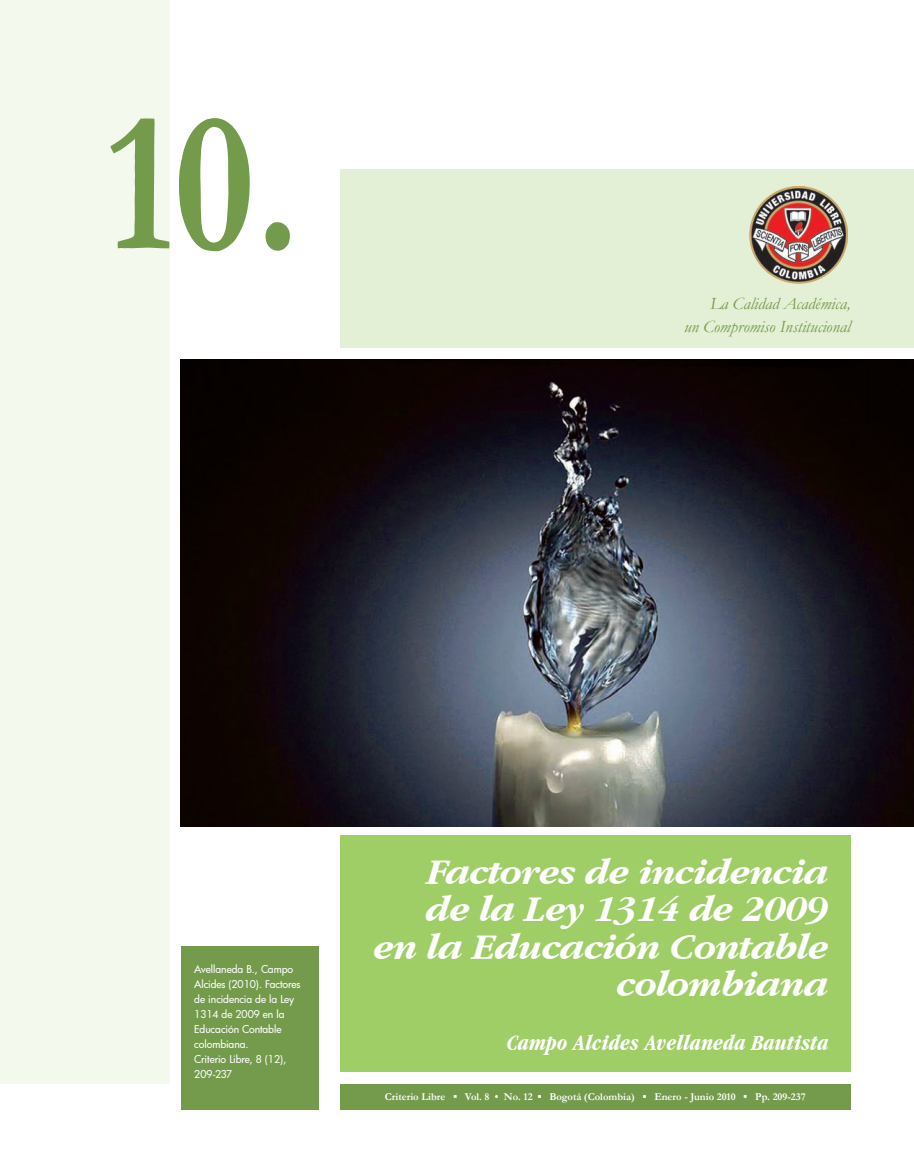
<style>
.page{position:relative;width:914px;height:1169px;background:#fff}
.page>*{position:absolute;margin:0;border:0;box-sizing:border-box;transform-origin:0 0}
.t1{font:700 202.5px "Garamond";color:#749a4c;scale:.85 1}
.t2{font:italic 700 37.5px/37.5px "Garamond IT Cby BT";letter-spacing:-.02em;color:#fff;text-align:right}
.t3{font:italic 700 condensed 22.5px "Garamond IT Cby BT";color:#fff}
.t4{font:italic 17.25px/22.8px "Garamond";color:#749a4c;text-align:right}
.t5{font:500 10.5px/15px "Futura";letter-spacing:-.005em;color:#fff}
.t6{font:700 10.5px "Garamond";color:#fff}
</style>
<div class="page">
<img style="left:181px;top:359px;width:732px;height:468px">
<div style="left:340px;top:835px;width:510px;height:236px;background:#9fce66"></div>
<div style="left:0;top:0;width:170px;height:1084px;background:#f4f9ed"></div>
<div style="left:340px;top:170px;width:573px;height:178px;background:#e4f0d5"></div>
<div style="left:340px;top:1084px;width:510px;height:25px;background:#749a4c"></div>
<img style="left:749px;top:186px;width:98px;height:98px">
<div style="left:181px;top:946px;width:138px;height:163px;background:#749a4c"></div>
<h1 class="t1" style="left:106px;top:47px;width:229px">10.</h1>
<h3 class="t4" style="left:684px;top:291px;width:168px">La Calidad Académica,<br>un Compromiso Institucional</h3>
<p class="t5" style="left:194px;top:961px;width:108px">Avellaneda B., Campo<br>Alcides (2010). Factores de incidencia de la Ley<br>1314 de 2009 en la<br>Educación Contable colombiana.<br>Criterio Libre, 8 (12),<br>209-237</p>
<h2 class="t2" style="left:374px;top:852px;width:456px">Factores de incidencia de la Ley 1314 de 2009 en la Educación Contable colombiana</h2>
<h3 class="t3" style="left:507px;top:1029px;width:323px">Campo Alcides Avellaneda Bautista</h3>
<p class="t6" style="left:385px;top:1089px;width:422px">Criterio Libre ▪ Vol. 8 • No. 12 ▪ Bogotá (Colombia) ▪ Enero - Junio 2010 ▪ Pp. 209-237</p>
</div>
